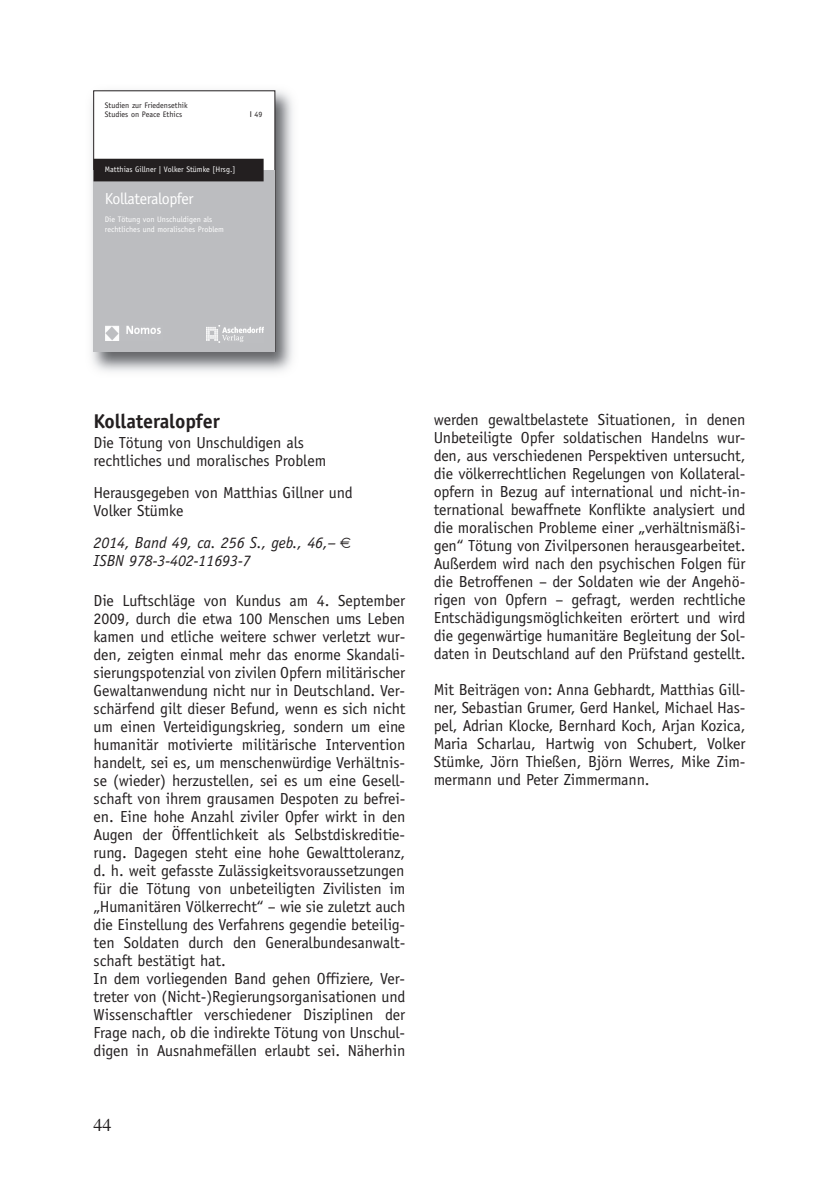
<style>
.page{position:relative;width:840px;height:1190px;background:#fff}
.page>*{position:absolute;margin:0;border:0;box-sizing:border-box;transform-origin:0 0}
.t1{font:700 20px "Officina Sans";letter-spacing:-.005em;color:#231f20}
.t2{font:18px "Times";color:#231f20}
.t3{font:16px/18px "Officina Sans";letter-spacing:-.005em;color:#231f20}
.t4{font:italic 16px/18px "Officina Sans";letter-spacing:-.005em;color:#231f20}
.t5{font:16px "Officina Sans";letter-spacing:-.025em;color:#fff}
.t6{font:8px/10px "Officina Sans";color:#fff}
.t7{font:8px/9px "Officina Sans";color:#231f20}
.s1{font-family:"Helvetica Neue"}
</style>
<div class="page">
<img style="left:91px;top:90px;width:202px;height:282px">
<div style="left:94px;top:91px;width:181px;height:260px;background:#fff"></div>
<div style="left:94px;top:170px;width:181px;height:181px;background:#bcbdc0"></div>
<div style="left:94px;top:159px;width:170px;height:22px;background:#231f20"></div>
<img style="left:207px;top:325px;width:57px;height:18px">
<img style="left:105px;top:326px;width:56px;height:14px">
<p class="t7" style="left:105px;top:101px;width:84px">Studien zur Friedensethik<br>Studies on Peace Ethics</p>
<p class="t7" style="left:250px;top:110px;width:14px"><span class="s1">I</span> 49</p>
<p class="t6" style="left:105px;top:165px;width:132px">Matthias Gillner | Volker Stümke [Hrsg.]</p>
<p class="t5" style="left:105px;top:193px;width:90px">Kollateralopfer</p>
<p class="t6" style="left:105px;top:215px;width:120px">Die Tötung von Unschuldigen als rechtliches und moralisches Problem</p>
<p class="t1" style="left:94px;top:414px;width:128px">Kollateralopfer</p>
<p class="t3" style="left:94px;top:435px;width:234px">Die Tötung von Unschuldigen als rechtliches und moralisches Problem</p>
<p class="t3" style="left:94px;top:485px;width:261px">Herausgegeben von Matthias Gillner und<br>Volker Stümke</p>
<p class="t4" style="left:94px;top:535px;width:244px">2014, Band 49, ca. 256 S., geb., 46,–<br>ISBN 978-3-402-11693-7</p>
<p class="t3" style="left:94px;top:593px;width:314px">Die Luftschläge von Kundus am 4. September 2009, durch die etwa 100 Menschen ums Leben kamen und etliche weitere schwer verletzt wur&shy;den, zeigten einmal mehr das enorme Skandali&shy;sierungspotenzial von zivilen Opfern militärischer Gewaltanwendung nicht nur in Deutschland. Ver&shy;schärfend gilt dieser Befund, wenn es sich nicht um einen Verteidigungskrieg, sondern um eine humanitär motivierte militärische Intervention handelt, sei es, um menschenwürdige Verhältnis&shy;se (wieder) herzustellen, sei es um eine Gesell&shy;schaft von ihrem grausamen Despoten zu befrei&shy;en. Eine hohe Anzahl ziviler Opfer wirkt in den Augen der Öffentlichkeit als Selbstdiskreditie&shy;rung. Dagegen steht eine hohe Gewalttoleranz, d. h. weit gefasste Zulässigkeitsvoraussetzungen für die Tötung von unbeteiligten Zivilisten im „Humanitären Völkerrecht“ – wie sie zuletzt auch die Einstellung des Verfahrens gegendie beteilig&shy;ten Soldaten durch den Generalbundesanwalt&shy;schaft bestätigt hat.<br>In dem vorliegenden Band gehen Offiziere, Ver&shy;treter von (Nicht-)Regierungsorganisationen und Wissenschaftler verschiedener Disziplinen der Frage nach, ob die indirekte Tötung von Unschul&shy;digen in Ausnahmefällen erlaubt sei. Näherhin</p>
<p class="t2" style="left:94px;top:1119px;width:19px">44</p>
<p class="t3" style="left:434px;top:412px;width:313px;text-align:justify">werden gewaltbelastete Situationen, in denen Unbeteiligte Opfer soldatischen Handelns wur&shy;den, aus verschiedenen Perspektiven untersucht, die völkerrechtlichen Regelungen von Kollateral&shy;opfern in Bezug auf international und nicht-in&shy;ternational bewaffnete Konflikte analysiert und die moralischen Probleme einer „verhältnismäßi&shy;gen“ Tötung von Zivilpersonen herausgearbeitet.<br>Außerdem wird nach den psychischen Folgen für die Betroffenen – der Soldaten wie der Angehö&shy;rigen von Opfern – gefragt, werden rechtliche Entschädigungsmöglichkeiten erörtert und wird die gegenwärtige humanitäre Begleitung der Sol&shy;daten in Deutschland auf den Prüfstand gestellt.</p>
<p class="t3" style="left:434px;top:682px;width:313px;text-align:justify">Mit Beiträgen von: Anna Gebhardt, Matthias Gill&shy;ner, Sebastian Grumer, Gerd Hankel, Michael Has&shy;pel, Adrian Klocke, Bernhard Koch, Arjan Kozica, Maria Scharlau, Hartwig von Schubert, Volker Stümke, Jörn Thießen, Björn Werres, Mike Zim&shy;mermann und Peter Zimmermann.</p>
</div>
